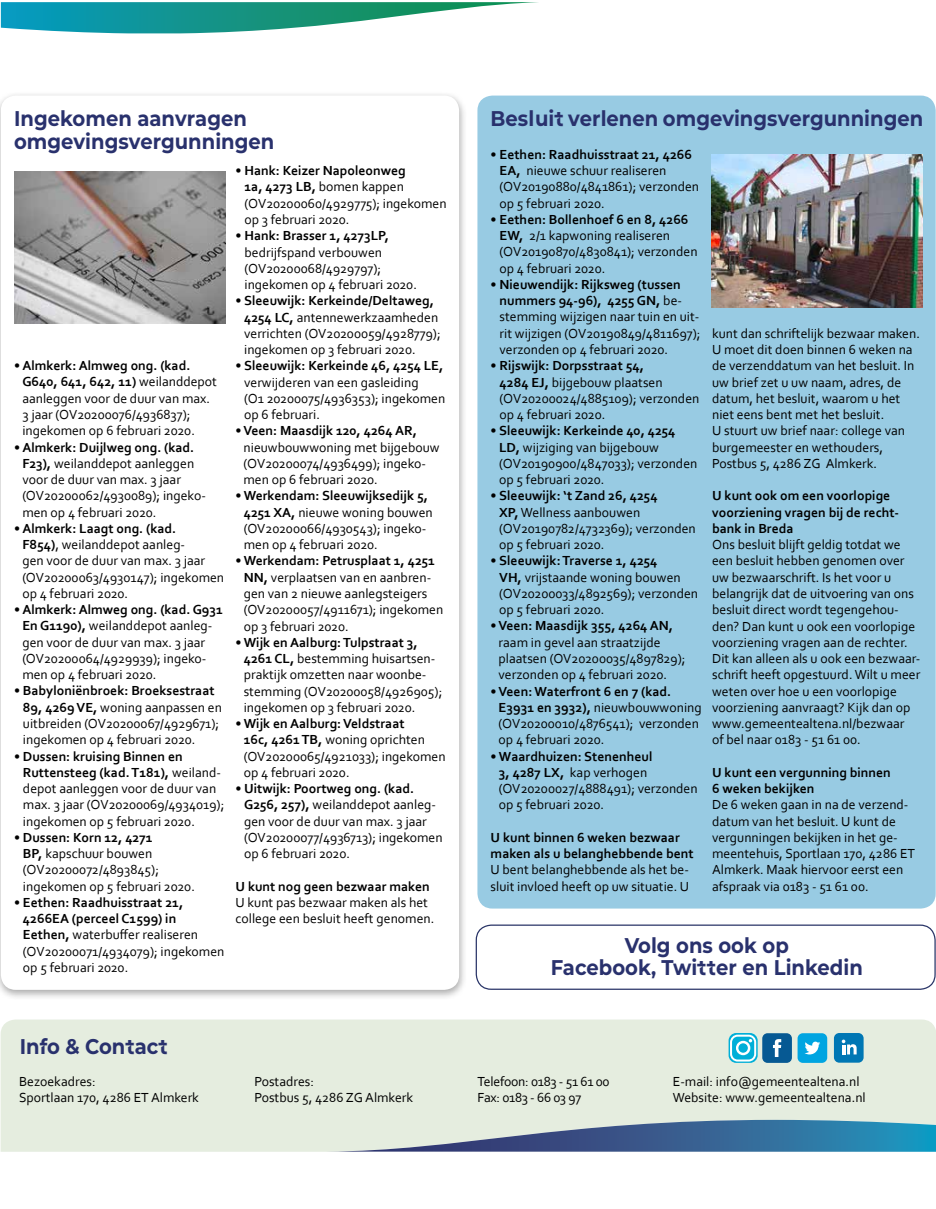
<style>
.page{position:relative;width:936px;height:1209px;background:#fff}
.page>*{position:absolute;margin:0;border:0;box-sizing:border-box;transform-origin:0 0}
.t1{font:700 21.25px/22.5px "Mont Altena";color:#29316d;text-align:center}
.t2{font:13.75px/16.2px "Corbel";color:#000}
.t3{font:700 13.75px/16.2px "Corbel";color:#000}
.t4{font:13.75px/16.2px "Corbel";letter-spacing:-.02em;color:#000}
.s1{font-weight:700}
</style>
<div class="page">
<svg style="left:1px;top:2px;width:537px;height:31px"></svg>
<div style="left:475px;top:924px;width:460px;height:65px;border:1px solid #293467;border-radius:15px"></div>
<div style="left:1px;top:1019px;width:934px;height:132px;background:#e5eddf"></div>
<svg style="left:325px;top:1104px;width:610px;height:47px"></svg>
<div style="left:797px;top:1033px;width:30px;height:29px;background:#00a5e1;border-radius:5px"></div>
<svg style="left:804px;top:1041px;width:16px;height:13px"></svg>
<div style="left:762px;top:1033px;width:29px;height:29px;background:#065993;border-radius:5px"></div>
<svg style="left:773px;top:1039px;width:8px;height:17px"></svg>
<div style="left:833px;top:1032px;width:30px;height:30px;background:#0077b4;border-radius:5px"></div>
<svg style="left:841px;top:1039px;width:15px;height:15px"></svg>
<svg style="left:728px;top:1032px;width:29px;height:30px"></svg>
<svg style="left:730px;top:1034px;width:26px;height:27px"></svg>
<div style="left:0;top:92px;width:467px;height:909px;background:#000;opacity:.34"></div>
<div style="left:1px;top:96px;width:458px;height:893px;background:#fff;border-radius:15px"></div>
<img style="left:14px;top:171px;width:211px;height:153px">
<div style="left:477px;top:96px;width:458px;height:812px;background:#98cbe3;border-radius:15px"></div>
<img style="left:711px;top:155px;width:211px;height:152px">
<h1 class="t1" style="left:14px;top:106px;width:262px;text-align:left">Ingekomen aanvragen omgevingsvergunningen</h1>
<p class="t2" style="left:22px;top:357px;width:196px;text-indent:-8px"><span class="s1">• Almkerk: Almweg ong. (kad.<br>G640, 641, 642, 11)</span> weilanddepot aanleggen voor de duur van max.<br>3 jaar (OV20200076/4936837); ingekomen op 6 februari 2020.</p>
<p class="t2" style="left:22px;top:438px;width:185px;text-indent:-8px"><span class="s1">• Almkerk: Duijlweg ong. (kad.<br>F23),</span> weilanddepot aanleggen voor de duur van max. 3 jaar (OV20200062/4930089); ingeko&shy;men op 4 februari 2020.</p>
<p class="t2" style="left:22px;top:519px;width:203px;text-indent:-8px"><span class="s1">• Almkerk: Laagt ong. (kad.<br>F854)</span>, weilanddepot aanleg-<br>gen voor de duur van max. 3 jaar (OV20200063/4930147); ingekomen op 4 februari 2020.</p>
<p class="t2" style="left:22px;top:601px;width:202px;text-indent:-8px"><span class="s1">• Almkerk: Almweg ong. (kad. G931<br>En G1190),</span> weilanddepot aanleg&shy;gen voor de duur van max. 3 jaar (OV20200064/4929939); ingeko&shy;men op 4 februari 2020.</p>
<p class="t2" style="left:23px;top:682px;width:200px;text-indent:-9px"><span class="s1">• Babyloniënbroek: Broeksestraat 89, 4269 VE,</span> woning aanpassen en uitbreiden (OV20200067/4929671); ingekomen op 4 februari 2020.</p>
<p class="t2" style="left:23px;top:747px;width:203px;text-indent:-9px">• <span class="s1">Dussen: kruising Binnen en<br>Ruttensteeg (kad. T181),</span> weiland&shy;depot aanleggen voor de duur van max. 3 jaar (OV20200069/4934019); ingekomen op 5 februari 2020.</p>
<p class="t2" style="left:23px;top:828px;width:173px;text-indent:-9px"><span class="s1">• Dussen: Korn 12, 4271<br>BP,</span> kapschuur bouwen (OV20200072/4893845); ingekomen op 5 februari 2020.</p>
<p class="t2" style="left:23px;top:893px;width:203px;text-indent:-9px"><span class="s1">• Eethen: Raadhuisstraat 21,<br>4266EA (perceel C1599) in<br>Eethen,</span> waterbuffer realiseren (OV20200071/4934079); ingekomen op 5 februari 2020.</p>
<p class="t2" style="left:244px;top:162px;width:204px;text-indent:-9px"><span class="s1">• Hank: Keizer Napoleonweg<br>1a, 4273 LB,</span> bomen kappen (OV20200060/4929775); ingekomen op 3 februari 2020.</p>
<p class="t3" style="left:235px;top:227px;width:155px">• Hank: Brasser 1, 4273LP,</p>
<p class="t2" style="left:244px;top:243px;width:174px">bedrijfspand verbouwen (OV20200068/4929797); ingekomen op 4 februari 2020.</p>
<p class="t2" style="left:244px;top:292px;width:198px;text-indent:-9px">• <span class="s1">Sleeuwijk: Kerkeinde/Deltaweg, 4254 LC,</span> antennewerkzaamheden verrichten (OV20200059/4928779); ingekomen op 3 februari 2020.</p>
<p class="t3" style="left:235px;top:357px;width:209px">• Sleeuwijk: Kerkeinde 46, 4254 LE,</p>
<p class="t2" style="left:244px;top:373px;width:203px">verwijderen van een gasleiding<br>(O1 20200075/4936353); ingekomen op 6 februari.</p>
<p class="t3" style="left:235px;top:422px;width:183px">• Veen: Maasdijk 120, 4264 AR,</p>
<p class="t2" style="left:243px;top:438px;width:198px">nieuwbouwwoning met bijgebouw (OV20200074/4936499); ingeko&shy;men op 6 februari 2020.</p>
<p class="t2" style="left:244px;top:487px;width:190px;text-indent:-8px"><span class="s1">• Werkendam: Sleeuwijksedijk 5,<br>4251 XA,</span> nieuwe woning bouwen (OV20200066/4930543); ingeko&shy;men op 4 februari 2020.</p>
<p class="t2" style="left:244px;top:552px;width:201px;text-indent:-8px"><span class="s1">• Werkendam: Petrusplaat 1, 4251<br>NN,</span> verplaatsen van en aanbren&shy;gen van 2 nieuwe aanlegsteigers (OV20200057/4911671); ingekomen op 3 februari 2020.</p>
<p class="t2" style="left:244px;top:633px;width:200px;text-indent:-8px"><span class="s1">• Wijk en Aalburg: Tulpstraat 3,<br>4261 CL,</span> bestemming huisartsen&shy;praktijk omzetten naar woonbe&shy;stemming (OV20200058/4926905); ingekomen op 3 februari 2020.</p>
<p class="t2" style="left:244px;top:715px;width:203px;text-indent:-8px"><span class="s1">• Wijk en Aalburg: Veldstraat<br>16c, 4261 TB,</span> woning oprichten (OV20200065/4921033); ingekomen op 4 februari 2020.</p>
<p class="t2" style="left:244px;top:780px;width:200px;text-indent:-9px"><span class="s1">• Uitwijk: Poortweg ong. (kad.<br>G256, 257),</span> weilanddepot aanleg&shy;gen voor de duur van max. 3 jaar (OV20200077/4936713); ingekomen op 6 februari 2020.</p>
<p class="t3" style="left:235px;top:877px;width:196px">U kunt nog geen bezwaar maken</p>
<p class="t2" style="left:235px;top:893px;width:200px">U kunt pas bezwaar maken als het college een besluit heeft genomen.</p>
<h1 class="t1" style="left:20px;top:1034px;width:150px">Info &amp; Contact</h1>
<h1 class="t1" style="left:490px;top:106px;width:434px">Besluit verlenen omgevingsvergunningen</h1>
<p class="t2" style="left:499px;top:146px;width:201px;text-indent:-9px"><span class="s1">• Eethen: Raadhuisstraat 21, 4266<br>EA,</span> nieuwe schuur realiseren (OV20190880/4841861); verzonden op 5 februari 2020.</p>
<p class="t2" style="left:499px;top:211px;width:200px;text-indent:-9px"><span class="s1">• Eethen: Bollenhoef 6 en 8, 4266<br>EW,</span> 2/1 kapwoning realiseren (OV20190870/4830841); verzonden op 4 februari 2020.</p>
<p class="t2" style="left:499px;top:276px;width:202px;text-indent:-9px"><span class="s1">• Nieuwendijk: Rijksweg (tussen nummers 94-96), 4255 GN,</span> be&shy;stemming wijzigen naar tuin en uit&shy;rit wijzigen (OV20190849/4811697); verzonden op 4 februari 2020.</p>
<p class="t2" style="left:499px;top:357px;width:201px;text-indent:-9px"><span class="s1">• Rijswijk: Dorpsstraat 54,<br>4284 EJ,</span> bijgebouw plaatsen (OV20200024/4885109); verzonden op 4 februari 2020.</p>
<p class="t2" style="left:499px;top:422px;width:200px;text-indent:-9px"><span class="s1">• Sleeuwijk: Kerkeinde 40, 4254<br>LD,</span> wijziging van bijgebouw (OV20190900/4847033); verzonden op 5 februari 2020.</p>
<p class="t2" style="left:499px;top:487px;width:198px;text-indent:-9px"><span class="s1">• Sleeuwijk: ‘t Zand 26, 4254<br>XP,</span> Wellness aanbouwen (OV20190782/4732369); verzonden op 5 februari 2020.</p>
<p class="t2" style="left:499px;top:552px;width:200px;text-indent:-9px"><span class="s1">• Sleeuwijk: Traverse 1, 4254<br>VH,</span> vrijstaande woning bouwen (OV20200033/4892569); verzonden op 5 februari 2020.</p>
<p class="t3" style="left:490px;top:617px;width:184px">• Veen: Maasdijk 355, 4264 AN,</p>
<p class="t2" style="left:498px;top:633px;width:188px">raam in gevel aan straatzijde plaatsen (OV20200035/4897829); verzonden op 4 februari 2020.</p>
<p class="t2" style="left:498px;top:682px;width:205px;text-indent:-8px"><span class="s1">• Veen: Waterfront 6 en 7 (kad.<br>E3931 en 3932),</span> nieuwbouwwoning (OV20200010/4876541); verzonden op 4 februari 2020.</p>
<p class="t2" style="left:499px;top:747px;width:200px;text-indent:-8px"><span class="s1">• Waardhuizen: Stenenheul<br>3, 4287 LX,</span> kap verhogen (OV20200027/4888491); verzonden op 5 februari 2020.</p>
<p class="t3" style="left:490px;top:828px;width:204px">U kunt binnen 6 weken bezwaar maken als u belanghebbende bent</p>
<p class="t2" style="left:490px;top:861px;width:200px">U bent belanghebbende als het be&shy;sluit invloed heeft op uw situatie. U</p>
<p class="t2" style="left:712px;top:325px;width:209px">kunt dan schriftelijk bezwaar maken.<br>U moet dit doen binnen 6 weken na de verzenddatum van het besluit. In uw brief zet u uw naam, adres, de datum, het besluit, waarom u het niet eens bent met het besluit.<br>U stuurt uw brief naar: college van burgemeester en wethouders,<br>Postbus 5, 4286 ZG Almkerk.</p>
<p class="t3" style="left:712px;top:487px;width:188px">U kunt ook om een voorlopige voorziening vragen bij de recht&shy;bank in Breda</p>
<p class="t2" style="left:712px;top:536px;width:210px">Ons besluit blijft geldig totdat we een besluit hebben genomen over uw bezwaarschrift. Is het voor u belangrijk dat de uitvoering van ons besluit direct wordt tegengehou&shy;den? Dan kunt u ook een voorlopige voorziening vragen aan de rechter.<br>Dit kan alleen als u ook een bezwaar&shy;schrift heeft opgestuurd. Wilt u meer weten over hoe u een voorlopige voorziening aanvraagt? Kijk dan op www.gemeentealtena.nl/bezwaar<br>of bel naar 0183 - 51 61 00.</p>
<p class="t3" style="left:712px;top:763px;width:180px">U kunt een vergunning binnen<br>6 weken bekijken</p>
<p class="t2" style="left:712px;top:796px;width:205px">De 6 weken gaan in na de verzend&shy;datum van het besluit. U kunt de vergunningen bekijken in het ge&shy;meentehuis, Sportlaan 170, 4286 ET<br>Almkerk. Maak hiervoor eerst een afspraak via 0183 - 51 61 00.</p>
<h1 class="t1" style="left:550px;top:932px;width:313px">Volg ons ook op<br>Facebook, Twitter en Linkedin</h1>
<p class="t2" style="left:19px;top:1072px;width:181px">Bezoekadres:<br>Sportlaan 170, 4286 ET Almkerk</p>
<p class="t4" style="left:477px;top:1072px;width:134px">Telefoon: 0183 - 51 61 00<br>Fax: 0183 - 66 03 97</p>
<p class="t2" style="left:672px;top:1072px;width:194px">E-mail: info@gemeentealtena.nl<br>Website: www.gemeentealtena.nl</p>
<p class="t2" style="left:254px;top:1072px;width:160px">Postadres:<br>Postbus 5, 4286 ZG Almkerk</p>
</div>
